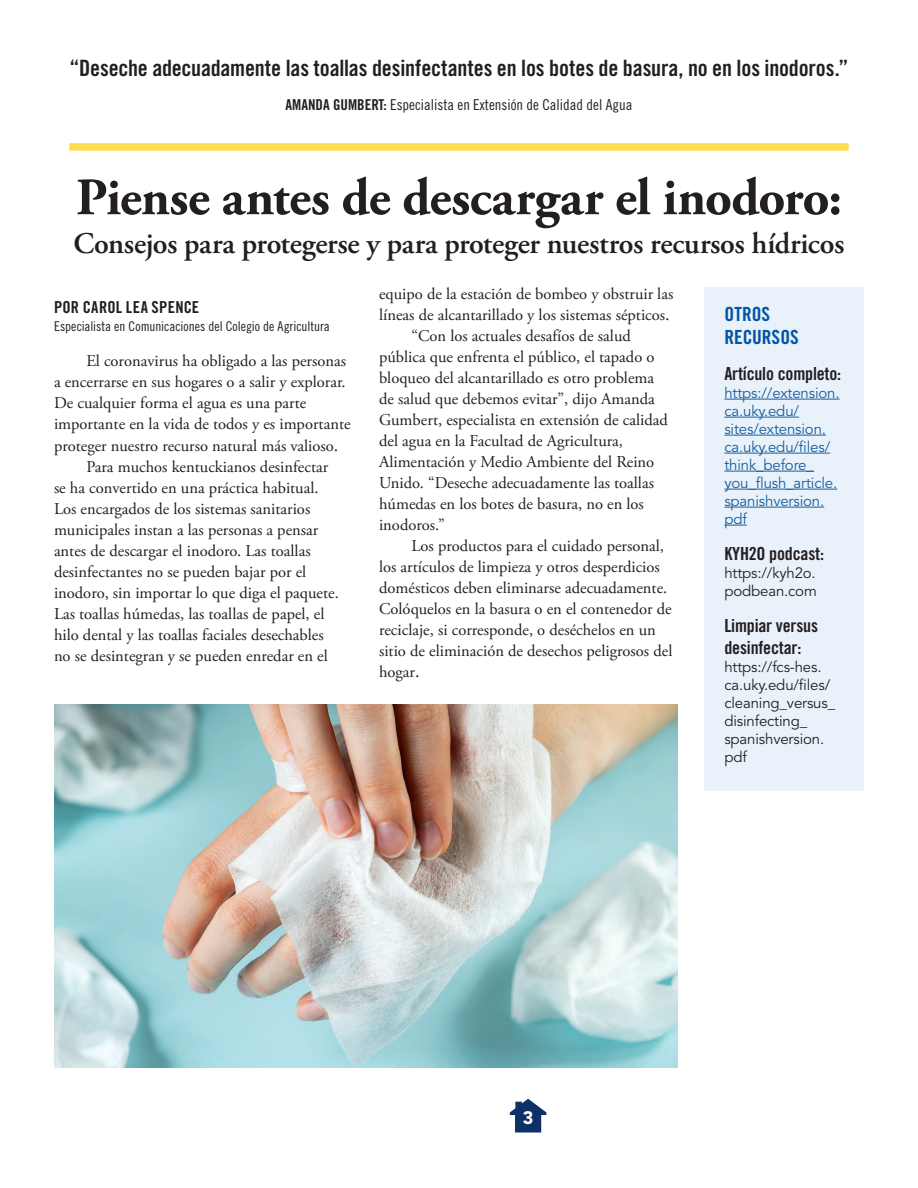
<style>
.page{position:relative;width:918px;height:1188px;background:#fff}
.page>*{position:absolute;margin:0;border:0;box-sizing:border-box;transform-origin:0 0}
.Headline{font:700 52.5px "Adobe Garamond Pro";letter-spacing:-.015em;color:#231f20}
.Headline-2{font:600 30px "Adobe Garamond Pro";letter-spacing:-.01em;color:#231f20}
.Pullout_text{font:22.5px "Trade Gothic LT Pro Bd Cn 20";letter-spacing:-.01em;color:#231f20}
.Body{font:19.5px/22.5px "Trade Gothic LT Pro Bd Cn 20";color:#0154a6}
.Body-2{font:18px/22.5px "Trade Gothic LT Pro Bd Cn 20";letter-spacing:-.01em;color:#231f20}
.t1{font:900 18px "Avenir LT Std";color:#fff}
.Body-3{font:16.5px/21px "Adobe Garamond Pro";color:#231f20}
.Byline1{font:16.5px "Trade Gothic LT Pro Bd Cn 20";letter-spacing:.015em;color:#231f20}
.Body-4{font:15px/18px "Avenir LT Std";letter-spacing:-.01em;color:#175d9e}
.Body-5{font:15px/18px "Avenir LT Std";letter-spacing:-.01em;color:#231f20}
.Pullout_name{font:15px "Trade Gothic LT Pro Cn 18";color:#231f20}
.Byline2{font:13.5px "Trade Gothic LT Pro Cn 18";color:#231f20}
.s1{font-family:"Trade Gothic LT Pro Bd Cn 20"}
.s2{font-size:18px}
</style>
<div class="page">
<div style="left:704px;top:287px;width:160px;height:504px;background:#e9f2fa"></div>
<hr style="left:724px;top:399px;width:116px;height:1px;background:#175d9e">
<hr style="left:724px;top:417px;width:75px;height:1px;background:#175d9e">
<hr style="left:724px;top:435px;width:102px;height:1px;background:#175d9e">
<hr style="left:724px;top:453px;width:106px;height:1px;background:#175d9e">
<hr style="left:724px;top:471px;width:90px;height:1px;background:#175d9e">
<hr style="left:724px;top:489px;width:113px;height:1px;background:#175d9e">
<hr style="left:724px;top:507px;width:100px;height:1px;background:#175d9e">
<svg style="left:724px;top:525px;width:23px;height:1px"></svg>
<div style="left:69px;top:143px;width:780px;height:8px;background:#ffdc4e"></div>
<img style="left:54px;top:704px;width:623px;height:364px">
<svg style="left:510px;top:1099px;width:36px;height:33px"></svg>
<p class="Pullout_text" style="left:69px;top:54px;width:781px">“Deseche adecuadamente las toallas desinfectantes en los botes de basura, no en los inodoros.”</p>
<p class="Pullout_name" style="left:286px;top:96px;width:348px"><span class="s1">AMANDA GUMBERT:</span> Especialista en Extensión de Calidad del Agua</p>
<p class="Headline" style="left:76px;top:167px;width:768px">Piense antes de descargar el inodoro:</p>
<p class="Headline-2" style="left:73px;top:226px;width:773px">Consejos para protegerse y para proteger nuestros recursos hídricos</p>
<p class="Byline1" style="left:54px;top:298px;width:147px">POR CAROL LEA SPENCE</p>
<p class="Byline2" style="left:54px;top:319px;width:277px">Especialista en Comunicaciones del Colegio de Agricultura</p>
<p class="Body-3" style="left:54px;top:351px;width:298px;text-indent:32px">El coronavirus ha obligado a las personas a encerrarse en sus hogares o a salir y explorar.<br>De cualquier forma el agua es una parte importante en la vida de todos y es importante</p>
<p class="Body-3" style="left:54px;top:436px;width:286px">proteger nuestro recurso natural más valioso<span class="s2">.</span></p>
<p class="Body-3" style="left:54px;top:457px;width:286px;text-indent:32px">Para muchos kentuckianos desinfectar se ha convertido en una práctica habitual.<br>Los encargados de los sistemas sanitarios municipales instan a las personas a pensar antes de descargar el inodoro. Las toallas desinfectantes no se pueden bajar por el inodoro, sin importar lo que diga el paquete.<br>Las toallas húmedas, las toallas de papel, el hilo dental y las toallas faciales desechables no se desintegran y se pueden enredar en el</p>
<p class="Body-3" style="left:379px;top:284px;width:296px">equipo de la estación de bombeo y obstruir las líneas de alcantarillado y los sistemas sépticos<span class="s2">.</span></p>
<p class="Body-3" style="left:379px;top:326px;width:290px;text-indent:32px">“Con los actuales desafíos de salud pública que enfrenta el público, el tapado o bloqueo del alcantarillado es otro problema de salud que debemos evitar”, dijo Amanda Gumbert, especialista en extensión de calidad del agua en la Facultad de Agricultura, Alimentación y Medio Ambiente del Reino Unido. “Deseche adecuadamente las toallas húmedas en los botes de basura, no en los inodoros.”</p>
<p class="Body-3" style="left:379px;top:536px;width:295px;text-indent:32px">Los productos para el cuidado personal, los artículos de limpieza y otros desperdicios domésticos deben eliminarse adecuadamente.<br>Colóquelos en la basura o en el contenedor de reciclaje, si corresponde, o deséchelos en un sitio de eliminación de desechos peligrosos del hogar<span class="s2">.</span></p>
<p class="Body" style="left:724px;top:303px;width:76px">OTROS<br>RECURSOS</p>
<p class="Body-2" style="left:724px;top:362px;width:118px">Artículo completo:</p>
<p class="Body-4" style="left:724px;top:384px;width:117px">https://extension. ca.uky.edu/ sites/extension. ca.uky.edu/files/ think_before_ you_flush_article. spanishversion. pdf</p>
<p class="Body-2" style="left:724px;top:542px;width:101px">KYH2O podcast:</p>
<p class="Body-5" style="left:724px;top:564px;width:94px">https://kyh2o. podbean.com</p>
<p class="Body-2" style="left:724px;top:614px;width:95px">Limpiar versus desinfectar:</p>
<p class="Body-5" style="left:724px;top:658px;width:112px">https://fcs-hes. ca.uky.edu/files/ cleaning_versus_ disinfecting_ spanishversion. pdf</p>
<p class="t1" style="left:523px;top:1107px;width:12px">3</p>
</div>
